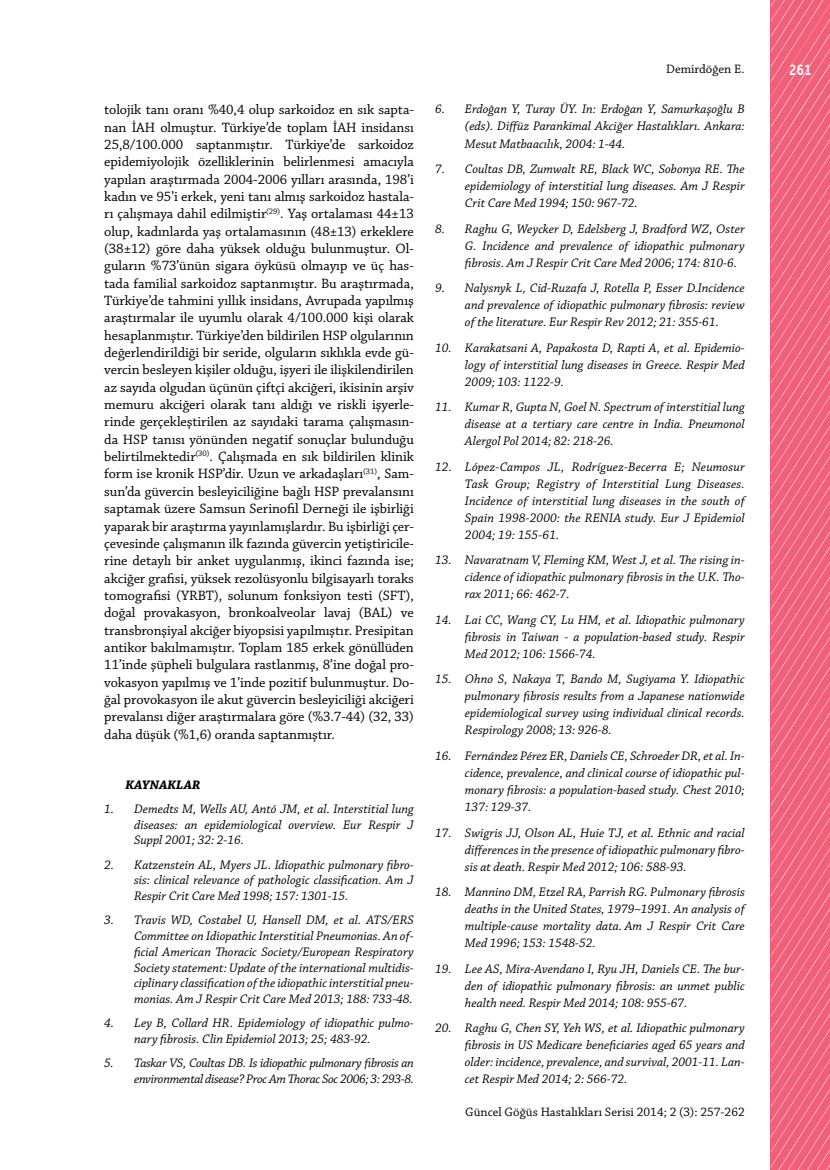
<style>
.page{position:relative;width:830px;height:1170px;background:#fff}
.page>*{position:absolute;margin:0;border:0;box-sizing:border-box;transform-origin:0 0}
.t1{font:700 15px "Alwyn";color:#fff;scale:.85 1}
.t2{font:14.25px/17.4px "Chaparral Pro";letter-spacing:-.005em;color:#000;text-align:justify}
.t3{font:italic 13.05px/17px "Chaparral Pro";color:#000;text-align:justify}
.t4{font:italic 13.05px/15.8px "Chaparral Pro";letter-spacing:-.025em;color:#000;text-align:right}
.t5{font:italic 700 13.05px "Chaparral Pro";color:#000}
.t6{font:12.9px "Chaparral Pro";color:#000}
</style>
<div class="page">
<svg style="left:770px;top:0;width:59px;height:1169px;background:#f1687f"></svg>
<p class="t2" style="left:104px;top:102px;width:311px">tolojik tanı oranı %40,4 olup sarkoidoz en sık sapta&shy;nan İAH olmuştur. Türkiye’de toplam İAH insidansı 25,8/100.000 saptanmıştır. Türkiye’de sarkoidoz epidemiyolojik özelliklerinin belirlenmesi amacıyla yapılan araştırmada 2004-2006 yılları arasında, 198’i kadın ve 95’i erkek, yeni tanı almış sarkoidoz hastala&shy;rı çalışmaya dahil edilmiştir<sup>(29)</sup>. Yaş ortalaması 44±13 olup, kadınlarda yaş ortalamasının (48±13) erkeklere (38±12) göre daha yüksek olduğu bulunmuştur. Ol&shy;guların %73’ünün sigara öyküsü olmayıp ve üç has&shy;tada familial sarkoidoz saptanmıştır. Bu araştırmada, Türkiye’de tahmini yıllık insidans, Avrupada yapılmış araştırmalar ile uyumlu olarak 4/100.000 kişi olarak hesaplanmıştır. Türkiye’den bildirilen HSP olgularının değerlendirildiği bir seride, olguların sıklıkla evde gü&shy;vercin besleyen kişiler olduğu, işyeri ile ilişkilendirilen az sayıda olgudan üçünün çiftçi akciğeri, ikisinin arşiv memuru akciğeri olarak tanı aldığı ve riskli işyerle&shy;rinde gerçekleştirilen az sayıdaki tarama çalışmasın&shy;da HSP tanısı yönünden negatif sonuçlar bulunduğu belirtilmektedir<sup>(30)</sup>. Çalışmada en sık bildirilen klinik form ise kronik HSP’dir. Uzun ve arkadaşları<sup>(31)</sup>, Sam&shy;sun’da güvercin besleyiciliğine bağlı HSP prevalansını saptamak üzere Samsun Serinofil Derneği ile işbirliği yaparak bir araştırma yayınlamışlardır. Bu işbirliği çer&shy;çevesinde çalışmanın ilk fazında güvercin yetiştiricile&shy;rine detaylı bir anket uygulanmış, ikinci fazında ise; akciğer grafisi, yüksek rezolüsyonlu bilgisayarlı toraks tomografisi (YRBT), solunum fonksiyon testi (SFT), doğal provakasyon, bronkoalveolar lavaj (BAL) ve transbronşiyal akciğer biyopsisi yapılmıştır. Presipitan antikor bakılmamıştır. Toplam 185 erkek gönüllüden 11’inde şüpheli bulgulara rastlanmış, 8’ine doğal pro&shy;vokasyon yapılmış ve 1’inde pozitif bulunmuştur. Do&shy;ğal provokasyon ile akut güvercin besleyiciliği akciğeri prevalansı diğer araştırmalara göre (%3.7-44) (32, 33) daha düşük (%1,6) oranda saptanmıştır.</p>
<p class="t5" style="left:125px;top:776px;width:76px">KAYNAKLAR</p>
<p class="t3" style="left:134px;top:801px;width:281px;line-height:15.8px;text-indent:-30px">1. Demedts M, Wells AU, Antó JM, et al. Interstitial lung diseases: an epidemiological overview. Eur Respir J Suppl 2001; 32: 2-16.</p>
<p class="t3" style="left:134px;top:857px;width:281px;line-height:15.8px;text-indent:-30px">2. Katzenstein AL, Myers JL. Idiopathic pulmonary fibro&shy;sis: clinical relevance of pathologic classification. Am J Respir Crit Care Med 1998; 157: 1301-15.</p>
<p class="t3" style="left:134px;top:912px;width:281px;line-height:15.8px;text-indent:-30px">3. Travis WD, Costabel U, Hansell DM, et al. ATS/ERS Committee on Idiopathic Interstitial Pneumonias. An of&shy;ficial American Thoracic Society/European Respiratory Society statement: Update of the international multidis&shy;ciplinary classification of the idiopathic interstitial pneu&shy;monias. Am J Respir Crit Care Med 2013; 188: 733-48.</p>
<p class="t3" style="left:134px;top:1015px;width:281px;line-height:15.8px;text-indent:-30px">4. Ley B, Collard HR. Epidemiology of idiopathic pulmo&shy;nary fibrosis. Clin Epidemiol 2013; 25; 483-92.</p>
<p class="t4" style="left:104px;top:1055px;width:311px">5. Taskar VS, Coultas DB. Is idiopathic pulmonary fibrosis an environmental disease? Proc Am Thorac Soc 2006; 3: 293-8.</p>
<p class="t6" style="left:666px;top:62px;width:80px">Demirdöğen E.</p>
<p class="t1" style="left:788px;top:61px;width:28px">261</p>
<p class="t3" style="left:464px;top:101px;width:281px;text-indent:-30px">6. Erdoğan Y, Turay ÜY. In: Erdoğan Y, Samurkaşoğlu B (eds). Diffüz Parankimal Akciğer Hastalıkları. Ankara:<br>Mesut Matbaacılık, 2004: 1-44.</p>
<p class="t3" style="left:464px;top:161px;width:281px;text-indent:-30px">7. Coultas DB, Zumwalt RE, Black WC, Sobonya RE. The epidemiology of interstitial lung diseases. Am J Respir Crit Care Med 1994; 150: 967-72.</p>
<p class="t3" style="left:464px;top:220px;width:281px;text-indent:-30px">8. Raghu G, Weycker D, Edelsberg J, Bradford WZ, Oster G. Incidence and prevalence of idiopathic pulmonary fibrosis. Am J Respir Crit Care Med 2006; 174: 810-6.</p>
<p class="t3" style="left:464px;top:280px;width:281px;text-indent:-30px">9. Nalysnyk L, Cid-Ruzafa J, Rotella P, Esser D.Incidence and prevalence of idiopathic pulmonary fibrosis: review of the literature. Eur Respir Rev 2012; 21: 355-61.</p>
<p class="t3" style="left:464px;top:339px;width:281px;text-indent:-30px">10. Karakatsani A, Papakosta D, Rapti A, et al. Epidemio&shy;logy of interstitial lung diseases in Greece. Respir Med 2009; 103: 1122-9.</p>
<p class="t3" style="left:464px;top:399px;width:281px;text-indent:-30px">11. Kumar R, Gupta N, Goel N. Spectrum of interstitial lung disease at a tertiary care centre in India. Pneumonol Alergol Pol 2014; 82: 218-26.</p>
<p class="t3" style="left:464px;top:458px;width:281px;text-indent:-30px">12. López-Campos JL, Rodríguez-Becerra E; Neumosur Task Group; Registry of Interstitial Lung Diseases.<br>Incidence of interstitial lung diseases in the south of Spain 1998-2000: the RENIA study. Eur J Epidemiol 2004; 19: 155-61.</p>
<p class="t3" style="left:464px;top:552px;width:281px;text-indent:-30px">13. Navaratnam V, Fleming KM, West J, et al. The rising in&shy;cidence of idiopathic pulmonary fibrosis in the U.K. Tho&shy;rax 2011; 66: 462-7.</p>
<p class="t3" style="left:464px;top:611px;width:281px;text-indent:-30px">14. Lai CC, Wang CY, Lu HM, et al. Idiopathic pulmonary fibrosis in Taiwan - a population-based study. Respir Med 2012; 106: 1566-74.</p>
<p class="t3" style="left:464px;top:671px;width:281px;text-indent:-30px">15. Ohno S, Nakaya T, Bando M, Sugiyama Y. Idiopathic pulmonary fibrosis results from a Japanese nationwide epidemiological survey using individual clinical records.<br>Respirology 2008; 13: 926-8.</p>
<p class="t3" style="left:464px;top:747px;width:281px;text-indent:-30px">16. Fernández Pérez ER, Daniels CE, Schroeder DR, et al. In&shy;cidence, prevalence, and clinical course of idiopathic pul&shy;monary fibrosis: a population-based study. Chest 2010; 137: 129-37.</p>
<p class="t3" style="left:464px;top:824px;width:281px;text-indent:-30px">17. Swigris JJ, Olson AL, Huie TJ, et al. Ethnic and racial differences in the presence of idiopathic pulmonary fibro&shy;sis at death. Respir Med 2012; 106: 588-93.</p>
<p class="t3" style="left:464px;top:883px;width:281px;text-indent:-30px">18. Mannino DM, Etzel RA, Parrish RG. Pulmonary fibrosis deaths in the United States, 1979–1991. An analysis of multiple-cause mortality data. Am J Respir Crit Care Med 1996; 153: 1548-52.</p>
<p class="t3" style="left:464px;top:960px;width:281px;text-indent:-30px">19. Lee AS, Mira-Avendano I, Ryu JH, Daniels CE. The bur&shy;den of idiopathic pulmonary fibrosis: an unmet public health need. Respir Med 2014; 108: 955-67.</p>
<p class="t3" style="left:464px;top:1019px;width:281px;text-indent:-30px">20. Raghu G, Chen SY, Yeh WS, et al. Idiopathic pulmonary fibrosis in US Medicare beneficiaries aged 65 years and older: incidence, prevalence, and survival, 2001-11. Lan&shy;cet Respir Med 2014; 2: 566-72.</p>
<p class="t6" style="left:465px;top:1104px;width:281px">Güncel Göğüs Hastalıkları Serisi 2014; 2 (3): 257-262</p>
</div>
